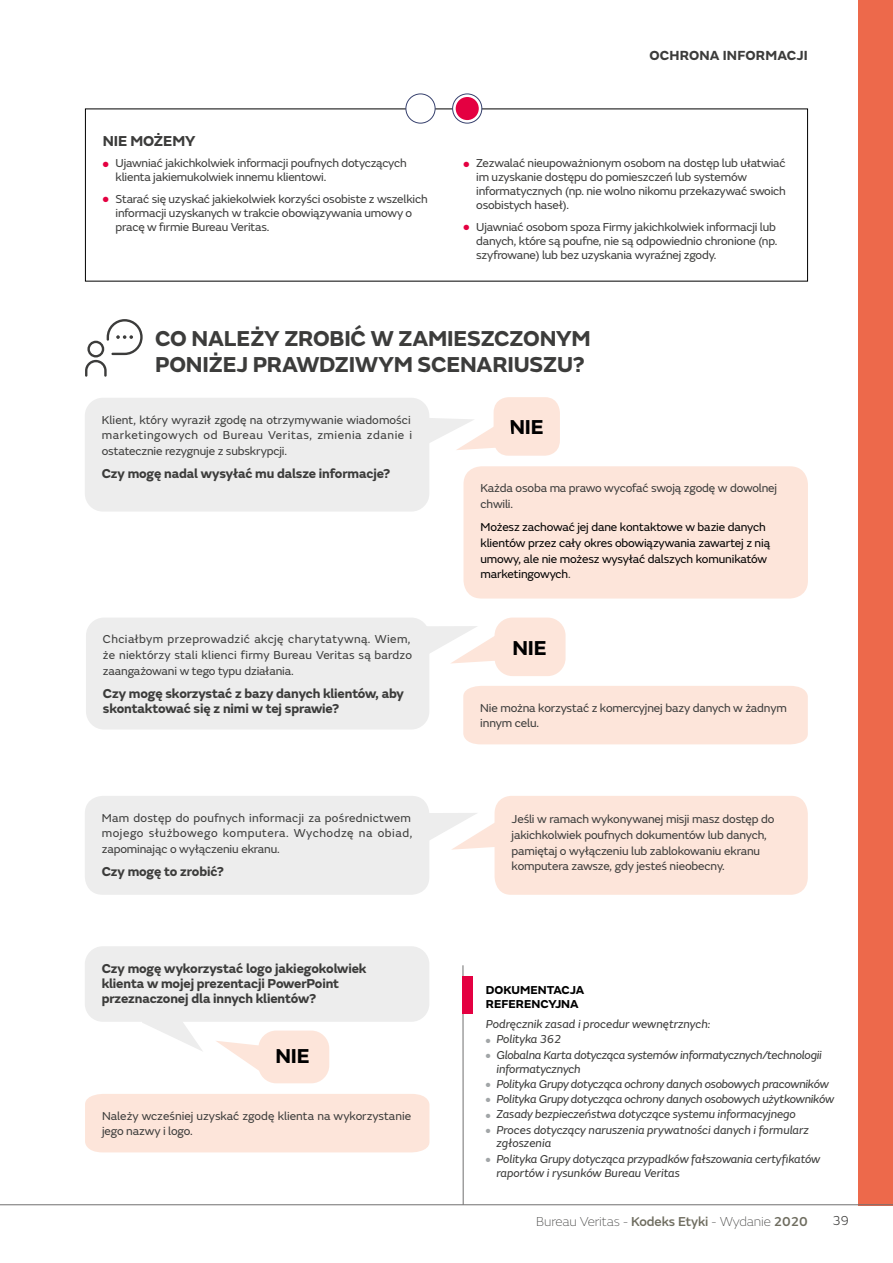
<style>
.page{position:relative;width:893px;height:1263px;background:#fff}
.page>*{position:absolute;margin:0;border:0;box-sizing:border-box;transform-origin:0 0}
.t1{font:700 22.5px/25.5px "FS Emeric";letter-spacing:-.01em;color:#3c3c3b}
.t2{font:700 21px "FS Emeric";letter-spacing:-.01em;color:#000}
.t3{font:700 15px "FS Emeric";letter-spacing:-.01em;color:#3c3c3b}
.t4{font:700 13.8px "FS Emeric";letter-spacing:.01em;color:#3c3c3b}
.t5{font:700 13.5px/15px "FS Emeric";letter-spacing:-.01em;color:#3c3c3b}
.t6{font:100 13.5px "FS Emeric";letter-spacing:-.01em;color:#3c3c3b}
.t7{font:300 13.5px "FS Emeric";color:#3c3c3b}
.t8{font:12px/14px "FS Emeric";letter-spacing:-.01em;color:#3c3c3b}
.t9{font:italic 12px/14px "FS Emeric";letter-spacing:-.02em;color:#3c3c3b}
.t10{font:12px/15.8px "FS Emeric";letter-spacing:-.01em;color:#000}
.t11{font:12px/15.8px "FS Emeric";letter-spacing:.015em;color:#3c3c3b}
.t12{font:12px/15.8px "FS Emeric";letter-spacing:.025em;color:#3c3c3b}
.t13{font:italic 12px/14px "FS Emeric";color:#3c3c3b}
.t14{font:700 12px/14px "FS Emeric";color:#000}
.s1{color:#e40041}
.s2{color:#3c3c3b}
.s3{color:#a1a5a7}
.s4{font-weight:500;color:#6f6d60}
</style>
<div class="page">
<div style="left:859px;top:0;width:34px;height:1205px;background:#ed694b"></div>
<hr style="left:0;top:1204px;width:893px;height:1px;background:#706f6f">
<svg style="left:429px;top:813px;width:66px;height:37px"></svg>
<svg style="left:142px;top:1022px;width:60px;height:29px"></svg>
<svg style="left:216px;top:1041px;width:43px;height:30px"></svg>
<div style="left:495px;top:617px;width:71px;height:59px;background:#fde5da;border-radius:18px"></div>
<svg style="left:406px;top:94px;width:29px;height:29px"></svg>
<div style="left:405px;top:94px;width:30px;height:30px;border:1px solid #37416e;border-radius:50%"></div>
<svg style="left:453px;top:94px;width:29px;height:29px"></svg>
<div style="left:452px;top:94px;width:30px;height:30px;border:1px solid #37416e;border-radius:50%"></div>
<div style="left:409px;top:97px;width:23px;height:23px;background:#fff;border-radius:50%"></div>
<div style="left:456px;top:97px;width:23px;height:23px;background:#e40041;border-radius:50%"></div>
<svg style="left:85px;top:319px;width:58px;height:58px"></svg>
<hr style="left:463px;top:965px;width:1px;height:240px;background:#706f6f">
<div style="left:463px;top:976px;width:10px;height:38px;background:#e40041"></div>
<div style="left:85px;top:398px;width:344px;height:114px;background:#ededed;border-radius:18px"></div>
<div style="left:86px;top:617px;width:343px;height:112px;background:#ededed;border-radius:18px"></div>
<div style="left:85px;top:946px;width:344px;height:76px;background:#ededed;border-radius:18px"></div>
<div style="left:85px;top:796px;width:344px;height:99px;background:#ededed;border-radius:18px"></div>
<div style="left:463px;top:466px;width:345px;height:132px;background:#fde5da;border-radius:18px"></div>
<div style="left:85px;top:1094px;width:344px;height:58px;background:#fde5da"></div>
<div style="left:495px;top:796px;width:313px;height:99px;background:#fde5da;border-radius:17px"></div>
<div style="left:463px;top:686px;width:345px;height:58px;background:#fde5da"></div>
<div style="left:494px;top:397px;width:66px;height:59px;background:#fde5da;border-radius:15px"></div>
<div style="left:258px;top:1030px;width:71px;height:53px;background:#fde5da;border-radius:18px"></div>
<svg style="left:429px;top:417px;width:69px;height:34px"></svg>
<svg style="left:427px;top:626px;width:70px;height:37px"></svg>
<p class="t3" style="left:103px;top:129px;width:94px">NIE MOŻEMY</p>
<p class="t8" style="left:116px;top:156px;width:293px;text-indent:-13px"><span class="s1">●</span> Ujawniać jakichkolwiek informacji poufnych dotyczących klienta jakiemukolwiek innemu klientowi.</p>
<p class="t8" style="left:116px;top:191px;width:314px;text-indent:-13px"><span class="s1">●</span> Starać się uzyskać jakiekolwiek korzyści osobiste z wszelkich informacji uzyskanych w trakcie obowiązywania umowy o pracę w firmie Bureau Veritas.</p>
<p class="t4" style="left:649px;top:45px;width:160px">OCHRONA INFORMACJI</p>
<p class="t8" style="left:476px;top:156px;width:311px;text-indent:-13px"><span class="s1">●</span> Zezwalać nieupoważnionym osobom na dostęp lub ułatwiać im uzyskanie dostępu do pomieszczeń lub systemów informatycznych (np. nie wolno nikomu przekazywać swoich osobistych haseł).</p>
<p class="t8" style="left:476px;top:219px;width:303px;text-align:justify;text-indent:-13px"><span class="s1">●</span> Ujawniać osobom spoza Firmy jakichkolwiek informacji lub danych, które są poufne, nie są odpowiednio chronione (np. szyfrowane) lub bez uzyskania wyraźnej zgody.</p>
<h1 class="t1" style="left:155px;top:324px;width:437px">CO NALEŻY ZROBIĆ W ZAMIESZCZONYM<br>PONIŻEJ PRAWDZIWYM SCENARIUSZU?</h1>
<p class="t8" style="left:102px;top:411px;width:312px;line-height:15.8px">Klient, który wyraził zgodę na otrzymywanie wiadomości marketingowych od Bureau Veritas, zmienia zdanie i ostatecznie rezygnuje z subskrypcji.</p>
<p class="t5" style="left:102px;top:465px;width:290px">Czy mogę nadal wysyłać mu dalsze informacje?</p>
<p class="t11" style="left:103px;top:631px;width:311px">Chciałbym przeprowadzić akcję charytatywną. Wiem, że niektórzy stali klienci firmy Bureau Veritas są bardzo zaangażowani w tego typu działania.</p>
<p class="t5" style="left:103px;top:684px;width:302px">Czy mogę skorzystać z bazy danych klientów, aby skontaktować się z nimi w tej sprawie?</p>
<p class="t12" style="left:102px;top:809px;width:312px">Mam dostęp do poufnych informacji za pośrednictwem mojego służbowego komputera. Wychodzę na obiad, zapominając o wyłączeniu ekranu.</p>
<p class="t5" style="left:102px;top:863px;width:124px">Czy mogę to zrobić?</p>
<p class="t5" style="left:102px;top:960px;width:266px">Czy mogę wykorzystać logo jakiegokolwiek klienta w mojej prezentacji PowerPoint przeznaczonej dla innych klientów?</p>
<h2 class="t2" style="left:275px;top:1039px;width:36px">NIE</h2>
<p class="t8" style="left:102px;top:1107px;width:311px;line-height:15.8px">Należy wcześniej uzyskać zgodę klienta na wykorzystanie jego nazwy i logo.</p>
<h2 class="t2" style="left:509px;top:410px;width:36px">NIE</h2>
<p class="t8" style="left:480px;top:479px;width:298px;line-height:15.8px">Każda osoba ma prawo wycofać swoją zgodę w dowolnej chwili.</p>
<p class="t10" style="left:480px;top:519px;width:291px">Możesz zachować jej dane kontaktowe w bazie danych klientów przez cały okres obowiązywania zawartej z nią umowy, ale nie możesz wysyłać dalszych komunikatów marketingowych<span class="s2">.</span></p>
<h2 class="t2" style="left:512px;top:631px;width:36px">NIE</h2>
<p class="t8" style="left:480px;top:699px;width:308px;line-height:15.8px">Nie można korzystać z komercyjnej bazy danych w żadnym innym celu.</p>
<p class="t8" style="left:512px;top:810px;width:265px;line-height:15.8px">Jeśli w ramach wykonywanej misji masz dostęp do jakichkolwiek poufnych dokumentów lub danych, pamiętaj o wyłączeniu lub zablokowaniu ekranu komputera zawsze, gdy jesteś nieobecny.</p>
<p class="t14" style="left:486px;top:982px;width:100px">DOKUMENTACJA<br>REFERENCYJNA</p>
<p class="t13" style="left:486px;top:1016px;width:226px">Podręcznik zasad i procedur wewnętrznych:</p>
<p class="t9" style="left:486px;top:1032px;width:77px"><span class="s3">●</span> Polityka 362</p>
<p class="t9" style="left:496px;top:1047px;width:327px;text-indent:-11px"><span class="s3">●</span> Globalna Karta dotycząca systemów informatycznych/technologii informatycznych</p>
<p class="t9" style="left:486px;top:1076px;width:344px"><span class="s3">●</span> Polityka Grupy dotycząca ochrony danych osobowych pracowników</p>
<p class="t9" style="left:486px;top:1091px;width:350px"><span class="s3">●</span> Polityka Grupy dotycząca ochrony danych osobowych użytkowników</p>
<p class="t9" style="left:486px;top:1106px;width:312px"><span class="s3">●</span> Zasady bezpieczeństwa dotyczące systemu informacyjnego</p>
<p class="t13" style="left:496px;top:1122px;width:314px;text-indent:-11px"><span class="s3">●</span> Proces dotyczący naruszenia prywatności danych i formularz zgłoszenia</p>
<p class="t9" style="left:496px;top:1151px;width:325px;text-indent:-11px"><span class="s3">●</span> Polityka Grupy dotycząca przypadków fałszowania certyfikatów raportów i rysunków Bureau Veritas</p>
<p class="t6" style="left:536px;top:1212px;width:273px">Bureau Veritas - <span class="s4">Kodeks Etyki</span> - Wydanie <span class="s4">2020</span></p>
<p class="t7" style="left:833px;top:1211px;width:18px">39</p>
</div>
